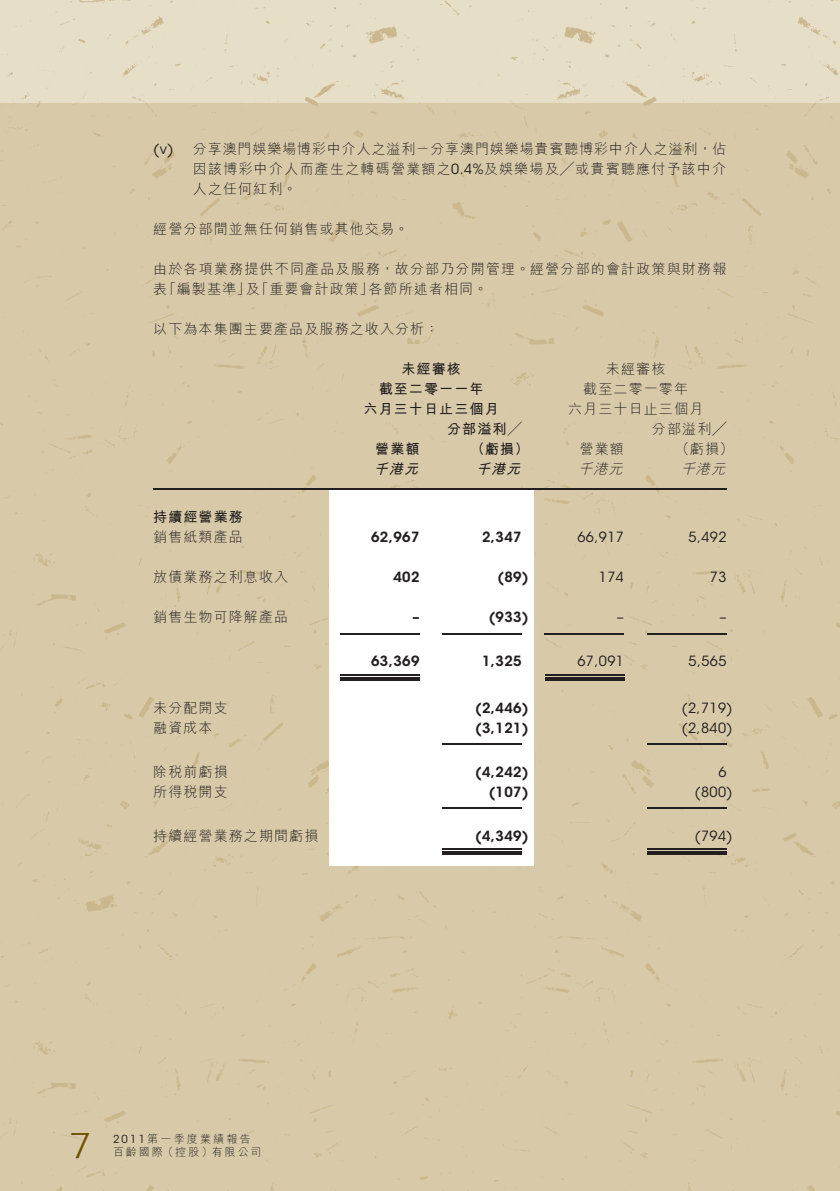
<style>
.page{position:relative;width:840px;height:1191px;background:#fff}
.page>*{position:absolute;margin:0;border:0;box-sizing:border-box;transform-origin:0 0}
.t1{font:300 37px "Formata";color:#6e5200}
.t2{font:14px/20px "M Hei HK Light B5 pc H";letter-spacing:.08em;color:#231f20;text-align:justify}
.t3{font:600 14px "ITC Avant Garde Std";letter-spacing:.03em;color:#231f20}
.t4{font:14px "ITC Avant Garde Std";letter-spacing:.03em;color:#231f20}
.t5{font:14px "M Hei HK Bold B5 pc H";letter-spacing:.08em;color:#231f20}
.t6{font:italic 14px "M Hei HK Bold B5 pc H";color:#231f20}
.t7{font:italic 14px "M Hei HK Light B5 pc H";color:#231f20}
.t8{font:11px "M Hei HK Light B5 pc H";letter-spacing:.2em;color:#231f20}
.s1{font-family:"ITC Avant Garde Std"}
</style>
<div class="page">
<img style="left:0;top:0;width:839px;height:1190px">
<div style="left:329px;top:489px;width:204px;height:376px;background:#fff"></div>
<hr style="left:153px;top:489px;width:573px;height:1px;background:#231f20">
<hr style="left:340px;top:633px;width:79px;height:1px;background:#231f20">
<hr style="left:442px;top:633px;width:79px;height:1px;background:#231f20">
<hr style="left:544px;top:633px;width:80px;height:1px;background:#231f20">
<hr style="left:646px;top:633px;width:80px;height:1px;background:#231f20">
<hr style="left:340px;top:674px;width:79px;height:1px;background:#231f20">
<hr style="left:340px;top:677px;width:79px;height:3px;background:#231f20">
<hr style="left:544px;top:674px;width:80px;height:1px;background:#231f20">
<hr style="left:544px;top:677px;width:80px;height:3px;background:#231f20">
<hr style="left:442px;top:743px;width:79px;height:1px;background:#231f20">
<hr style="left:646px;top:743px;width:80px;height:1px;background:#231f20">
<hr style="left:442px;top:807px;width:79px;height:1px;background:#231f20">
<hr style="left:646px;top:807px;width:80px;height:1px;background:#231f20">
<hr style="left:442px;top:848px;width:79px;height:1px;background:#231f20">
<hr style="left:442px;top:851px;width:79px;height:3px;background:#231f20">
<hr style="left:646px;top:848px;width:80px;height:1px;background:#231f20">
<hr style="left:646px;top:851px;width:80px;height:3px;background:#231f20">
<p class="t2" style="left:193px;top:141px;width:534px;text-indent:-40px"><span class="s1">(v)</span> 分享澳門娛樂場博彩中介人之溢利－分享澳門娛樂場貴賓聽博彩中介人之溢利，佔因該博彩中介人而產生之轉碼營業額之<span class="s1">0.4%</span>及娛樂場及╱或貴賓聽應付予該中介人之任何紅利。</p>
<p class="t2" style="left:153px;top:221px;width:256px">經營分部間並無任何銷售或其他交易。</p>
<p class="t2" style="left:153px;top:261px;width:574px">由於各項業務提供不同產品及服務，故分部乃分開管理。經營分部的會計政策與財務報表「編製基準」及「重要會計政策」各節所述者相同。</p>
<p class="t2" style="left:153px;top:321px;width:287px">以下為本集團主要產品及服務之收入分析：</p>
<p class="t5" style="left:401px;top:364px;width:61px">未經審核</p>
<p class="t2" style="left:605px;top:361px;width:61px">未經審核</p>
<p class="t5" style="left:378px;top:384px;width:106px">截至二零一一年</p>
<p class="t2" style="left:583px;top:381px;width:106px">截至二零一零年</p>
<p class="t5" style="left:363px;top:404px;width:136px">六月三十日止三個月</p>
<p class="t2" style="left:568px;top:401px;width:136px">六月三十日止三個月</p>
<p class="t5" style="left:447px;top:424px;width:76px">分部溢利╱</p>
<p class="t2" style="left:651px;top:421px;width:76px">分部溢利╱</p>
<p class="t5" style="left:375px;top:444px;width:46px">營業額</p>
<p class="t5" style="left:470px;top:444px;width:59px">（虧損）</p>
<p class="t2" style="left:579px;top:441px;width:46px">營業額</p>
<p class="t2" style="left:675px;top:441px;width:59px">（虧損）</p>
<p class="t6" style="left:373px;top:464px;width:49px">千港元</p>
<p class="t6" style="left:475px;top:464px;width:49px">千港元</p>
<p class="t7" style="left:578px;top:464px;width:49px">千港元</p>
<p class="t7" style="left:680px;top:464px;width:49px">千港元</p>
<p class="t5" style="left:153px;top:512px;width:91px">持續經營業務</p>
<p class="t2" style="left:153px;top:529px;width:91px">銷售紙類產品</p>
<p class="t3" style="left:371px;top:529px;width:50px">62,967</p>
<p class="t3" style="left:481px;top:529px;width:41px">2,347</p>
<p class="t4" style="left:577px;top:529px;width:48px">66,917</p>
<p class="t4" style="left:688px;top:529px;width:39px">5,492</p>
<p class="t2" style="left:153px;top:569px;width:136px">放債業務之利息收入</p>
<p class="t3" style="left:393px;top:569px;width:28px">402</p>
<p class="t3" style="left:497px;top:569px;width:33px">(89)</p>
<p class="t4" style="left:598px;top:569px;width:26px">174</p>
<p class="t4" style="left:709px;top:569px;width:18px">73</p>
<p class="t2" style="left:153px;top:609px;width:136px">銷售生物可降解產品</p>
<p class="t3" style="left:412px;top:609px;width:8px">–</p>
<p class="t3" style="left:488px;top:609px;width:41px">(933)</p>
<p class="t4" style="left:616px;top:609px;width:8px">–</p>
<p class="t4" style="left:719px;top:609px;width:8px">–</p>
<p class="t3" style="left:371px;top:653px;width:50px">63,369</p>
<p class="t3" style="left:481px;top:653px;width:41px">1,325</p>
<p class="t4" style="left:577px;top:653px;width:48px">67,091</p>
<p class="t4" style="left:688px;top:653px;width:39px">5,565</p>
<p class="t2" style="left:153px;top:699px;width:76px">未分配開支</p>
<p class="t3" style="left:475px;top:699px;width:55px">(2,446)</p>
<p class="t4" style="left:681px;top:699px;width:53px">(2,719)</p>
<p class="t2" style="left:153px;top:719px;width:61px">融資成本</p>
<p class="t3" style="left:475px;top:719px;width:55px">(3,121)</p>
<p class="t4" style="left:681px;top:719px;width:53px">(2,840)</p>
<p class="t2" style="left:153px;top:763px;width:76px">除稅前虧損</p>
<p class="t3" style="left:475px;top:763px;width:55px">(4,242)</p>
<p class="t4" style="left:718px;top:763px;width:10px">6</p>
<p class="t2" style="left:153px;top:783px;width:76px">所得稅開支</p>
<p class="t3" style="left:488px;top:783px;width:41px">(107)</p>
<p class="t4" style="left:694px;top:783px;width:40px">(800)</p>
<p class="t2" style="left:153px;top:827px;width:167px">持續經營業務之期間虧損</p>
<p class="t3" style="left:475px;top:827px;width:55px">(4,349)</p>
<p class="t4" style="left:694px;top:827px;width:40px">(794)</p>
<h1 class="t1" style="left:70px;top:1123px;width:23px">7</h1>
<p class="t8" style="left:113px;top:1134px;width:139px"><span class="s1">2011</span>第一季度業績報告</p>
<p class="t8" style="left:113px;top:1147px;width:149px">百齡國際（控股）有限公司</p>
</div>
